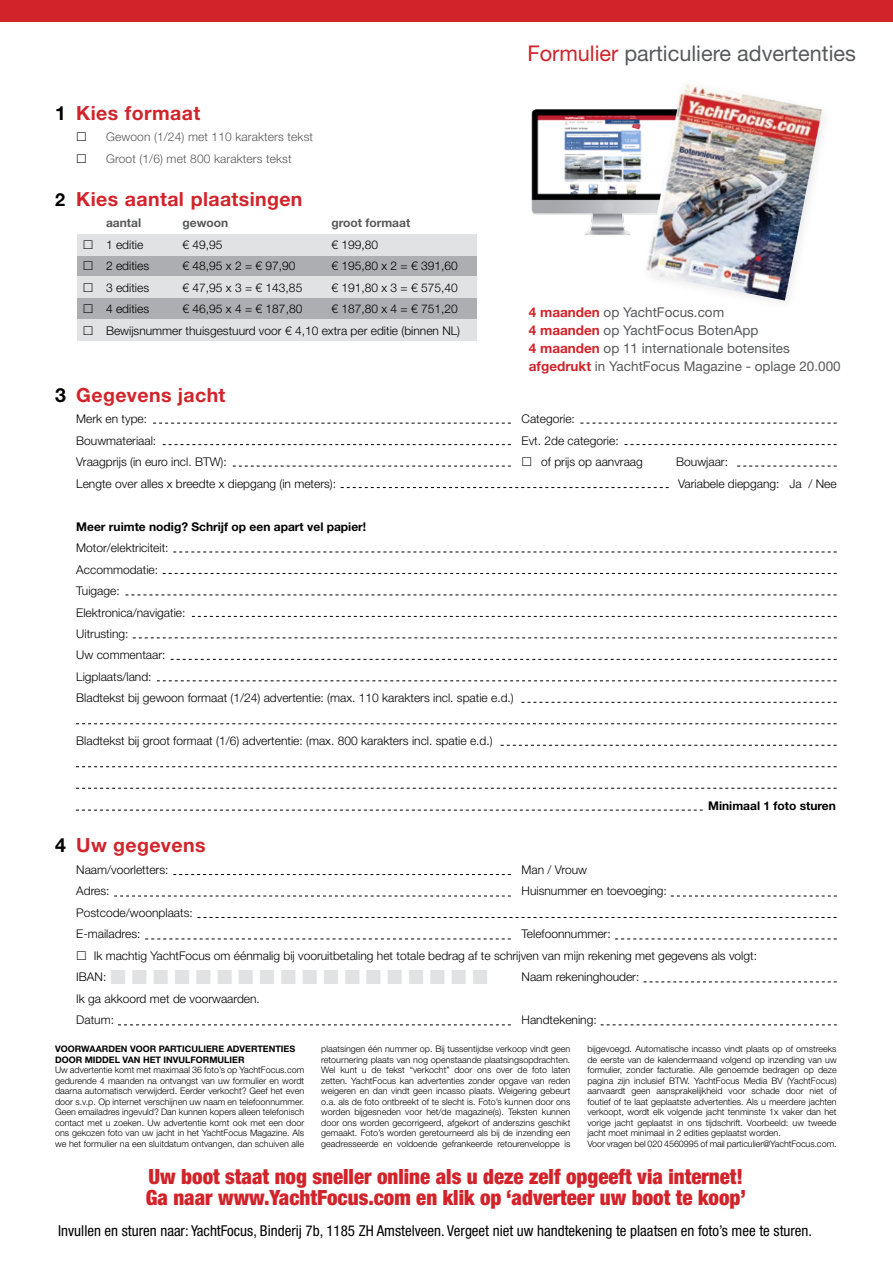
<style>
.page{position:relative;width:893px;height:1263px;background:#fff}
.page>*{position:absolute;margin:0;border:0;box-sizing:border-box;transform-origin:0 0}
.t1{font:21.6px "Helvetica Neue LT Std";color:#58595b}
.t2{font:900 condensed 21px/21px "Helvetica Neue LT Std";color:#d2232a}
.t3{font:700 19.5px "Helvetica Neue LT Std";letter-spacing:.02em;color:#d2232a}
.t4{font:condensed 15px "Helvetica Neue LT Std";color:#000}
.t5{font:13.5px/18px "Helvetica Neue LT Std";color:#58595b}
.t6{font:300 12px/21.5px "Helvetica Neue LT Std";color:#000}
.t7{font:300 12px/21.5px "Helvetica Neue LT Std";letter-spacing:.01em;color:#58595b}
.t8{font:700 12px "Helvetica Neue LT Std";color:#000}
.t9{font:700 12px "Helvetica Neue LT Std";color:#58595b}
.t10{font:300 9px/10.5px "Helvetica Neue LT Std";color:#000;text-align:justify}
.t11{font:700 9px/10.5px "Helvetica Neue LT Std";color:#000}
.s1{color:#000}
.s2{font-size:18px;color:#000}
.s3{color:#d2232a}
.s4{font-weight:700;color:#d2232a}
</style>
<div class="page">
<div style="left:78px;top:298px;width:399px;height:21px;background:#acaeb1"></div>
<div style="left:78px;top:319px;width:399px;height:21px;background:#e1e2e3"></div>
<div style="left:78px;top:255px;width:399px;height:21px;background:#acaeb1"></div>
<div style="left:78px;top:276px;width:399px;height:22px;background:#e1e2e3"></div>
<div style="left:78px;top:234px;width:399px;height:21px;background:#e1e2e3"></div>
<svg style="left:153px;top:423px;width:358px;height:1px"></svg>
<svg style="left:163px;top:444px;width:348px;height:1px"></svg>
<svg style="left:233px;top:466px;width:278px;height:1px"></svg>
<svg style="left:341px;top:487px;width:328px;height:1px"></svg>
<svg style="left:173px;top:552px;width:664px;height:1px"></svg>
<svg style="left:163px;top:573px;width:674px;height:1px"></svg>
<svg style="left:125px;top:595px;width:712px;height:1px"></svg>
<svg style="left:192px;top:616px;width:645px;height:1px"></svg>
<svg style="left:133px;top:638px;width:704px;height:1px"></svg>
<svg style="left:171px;top:659px;width:666px;height:1px"></svg>
<svg style="left:157px;top:680px;width:680px;height:1px"></svg>
<svg style="left:521px;top:702px;width:316px;height:1px"></svg>
<svg style="left:76px;top:723px;width:761px;height:1px"></svg>
<svg style="left:501px;top:745px;width:336px;height:1px"></svg>
<svg style="left:76px;top:766px;width:761px;height:1px"></svg>
<svg style="left:76px;top:788px;width:761px;height:1px"></svg>
<svg style="left:76px;top:810px;width:627px;height:1px"></svg>
<svg style="left:173px;top:874px;width:338px;height:1px"></svg>
<svg style="left:114px;top:896px;width:397px;height:1px"></svg>
<svg style="left:198px;top:917px;width:639px;height:1px"></svg>
<svg style="left:145px;top:939px;width:366px;height:1px"></svg>
<svg style="left:644px;top:982px;width:193px;height:1px"></svg>
<svg style="left:118px;top:1024px;width:393px;height:1px"></svg>
<svg style="left:671px;top:896px;width:166px;height:1px"></svg>
<svg style="left:615px;top:939px;width:222px;height:1px"></svg>
<svg style="left:601px;top:1024px;width:236px;height:1px"></svg>
<svg style="left:580px;top:423px;width:257px;height:1px"></svg>
<svg style="left:625px;top:444px;width:212px;height:1px"></svg>
<svg style="left:737px;top:466px;width:100px;height:1px"></svg>
<div style="left:0;top:0;width:893px;height:21px;background:#d2232a"></div>
<img style="left:531px;top:110px;width:109px;height:126px">
<img style="left:645px;top:83px;width:177px;height:217px">
<h3 class="t3" style="left:55px;top:101px;width:147px"><span class="s1">1</span> Kies formaat</h3>
<h3 class="t7" style="left:106px;top:126px;width:209px">Gewoon (1/24) met 110 karakters tekst<br>Groot (1/6) met 800 karakters tekst</h3>
<h3 class="t3" style="left:55px;top:187px;width:249px"><span class="s2">2</span> Kies aantal plaatsingen</h3>
<h3 class="t9" style="left:106px;top:216px;width:37px">aantal</h3>
<h3 class="t9" style="left:183px;top:216px;width:47px">gewoon</h3>
<h3 class="t9" style="left:331px;top:216px;width:80px">groot formaat</h3>
<h3 class="t6" style="left:106px;top:234px;width:39px">1 editie</h3>
<h3 class="t6" style="left:183px;top:234px;width:42px">€ 49,95</h3>
<h3 class="t6" style="left:331px;top:234px;width:48px">€ 199,80</h3>
<h3 class="t6" style="left:106px;top:255px;width:45px">2 edities</h3>
<h3 class="t6" style="left:183px;top:255px;width:115px">€ 48,95 x 2 = € 97,90</h3>
<h3 class="t6" style="left:331px;top:255px;width:128px">€ 195,80 x 2 = € 391,60</h3>
<h3 class="t6" style="left:106px;top:276px;width:45px">3 edities</h3>
<h3 class="t6" style="left:183px;top:276px;width:121px">€ 47,95 x 3 = € 143,85</h3>
<h3 class="t6" style="left:331px;top:276px;width:128px">€ 191,80 x 3 = € 575,40</h3>
<h3 class="t6" style="left:106px;top:298px;width:45px">4 edities</h3>
<h3 class="t6" style="left:183px;top:298px;width:121px">€ 46,95 x 4 = € 187,80</h3>
<h3 class="t6" style="left:106px;top:298px;width:356px;text-align:right">€ 187,80 x 4 = € 751,20<br>Bewijsnummer thuisgestuurd voor € 4,10 extra per editie (binnen NL)</h3>
<h1 class="t1" style="left:527px;top:40px;width:330px"><span class="s3">Formulier</span> particuliere advertenties</h1>
<h3 class="t5" style="left:529px;top:303px;width:313px"><span class="s4">4 maanden</span> op YachtFocus.com<br><span class="s4">4 maanden</span> op YachtFocus BotenApp<br><span class="s4">4 maanden</span> op 11 internationale botensites <span class="s4">afgedrukt</span> in YachtFocus Magazine - oplage 20.000</h3>
<h3 class="t3" style="left:55px;top:383px;width:172px"><span class="s1">3</span> Gegevens jacht</h3>
<h3 class="t6" style="left:76px;top:408px;width:72px">Merk en type:</h3>
<h3 class="t6" style="left:522px;top:408px;width:55px">Categorie:</h3>
<h3 class="t6" style="left:76px;top:430px;width:82px">Bouwmateriaal:</h3>
<h3 class="t6" style="left:522px;top:430px;width:99px">Evt. 2de categorie:</h3>
<h3 class="t6" style="left:76px;top:451px;width:152px">Vraagprijs (in euro incl. BTW):</h3>
<h3 class="t6" style="left:541px;top:451px;width:103px">of prijs op aanvraag</h3>
<h3 class="t6" style="left:676px;top:451px;width:53px">Bouwjaar:</h3>
<h3 class="t6" style="left:76px;top:472px;width:261px">Lengte over alles x breedte x diepgang (in meters):</h3>
<h3 class="t6" style="left:678px;top:472px;width:160px">Variabele diepgang: Ja / Nee</h3>
<h3 class="t8" style="left:55px;top:519px;width:17px">M</h3>
<h3 class="t8" style="left:87px;top:519px;width:281px">eer ruimte nodig? Schrijf op een apart vel papier!</h3>
<h3 class="t6" style="left:76px;top:537px;width:439px">Motor/elektriciteit:<br>Accommodatie:<br>Tuigage:<br>Elektronica/navigatie:<br>Uitrusting:<br>Uw commentaar:<br>Ligplaats/land:<br>Bladtekst bij gewoon formaat (1/24) advertentie: (max. 110 karakters incl. spatie e.d.)</h3>
<h3 class="t6" style="left:76px;top:730px;width:418px">Bladtekst bij groot formaat (1/6) advertentie: (max. 800 karakters incl. spatie e.d.)</h3>
<h3 class="t8" style="left:708px;top:798px;width:129px">Minimaal 1 foto sturen</h3>
<h3 class="t3" style="left:55px;top:833px;width:152px"><span class="s1">4</span> Uw gegevens</h3>
<h3 class="t6" style="left:76px;top:859px;width:94px">Naam/voorletters:</h3>
<h3 class="t6" style="left:522px;top:859px;width:67px">Man / Vrouw</h3>
<h3 class="t6" style="left:76px;top:880px;width:35px">Adres:</h3>
<h3 class="t6" style="left:522px;top:880px;width:147px">Huisnummer en toevoeging:</h3>
<h3 class="t6" style="left:76px;top:901px;width:118px">Postcode/woonplaats:<br>E-mailadres:</h3>
<h3 class="t6" style="left:522px;top:923px;width:91px">Telefoonnummer:</h3>
<h3 class="t6" style="left:94px;top:944px;width:665px">Ik machtig YachtFocus om éénmalig bij vooruitbetaling het totale bedrag af te schrijven van mijn rekening met gegevens als volgt:</h3>
<h3 class="t6" style="left:76px;top:966px;width:32px">IBAN:</h3>
<h3 class="t6" style="left:522px;top:966px;width:119px">Naam rekeninghouder:</h3>
<h3 class="t6" style="left:76px;top:987px;width:185px">Ik ga akkoord met de voorwaarden.<br>Datum:</h3>
<h3 class="t6" style="left:522px;top:1009px;width:77px">Handtekening:</h3>
<p class="t11" style="left:55px;top:1043px;width:242px">Voorwaarden voor particuliere advertenties door middel van het invulformulier</p>
<p class="t10" style="left:55px;top:1064px;width:251px">Uw advertentie komt met maximaal 36 foto’s op YachtFocus.com gedurende 4 maanden na ontvangst van uw formulier en wordt daarna automatisch verwijderd. Eerder verkocht? Geef het even door s.v.p. Op internet verschijnen uw naam en telefoonnummer.<br>Geen emailadres ingevuld? Dan kunnen kopers alleen telefonisch contact met u zoeken. Uw advertentie komt ook met een door ons gekozen foto van uw jacht in het YachtFocus Magazine. Als we het formulier na een sluitdatum ontvangen, dan schuiven alle</p>
<p class="t10" style="left:321px;top:1043px;width:251px">plaatsingen één nummer op. Bij tussentijdse verkoop vindt geen retournering plaats van nog openstaande plaatsingsopdrachten.<br>Wel kunt u de tekst “verkocht” door ons over de foto laten zetten. YachtFocus kan advertenties zonder opgave van reden weigeren en dan vindt geen incasso plaats. Weigering gebeurt o.a. als de foto ontbreekt of te slecht is. Foto’s kunnen door ons worden bijgesneden voor het/de magazine(s). Teksten kunnen door ons worden gecorrigeerd, afgekort of anderszins geschikt gemaakt. Foto’s worden geretourneerd als bij de inzending een geadresseerde en voldoende gefrankeerde retourenveloppe is</p>
<p class="t10" style="left:587px;top:1044px;width:251px;text-align:left">bijgevoegd. Automatische incasso vindt plaats op of omstreeks de eerste van de kalendermaand volgend op inzending van uw formulier, zonder facturatie. Alle genoemde bedragen op deze pagina zijn inclusief BTW. YachtFocus Media BV (YachtFocus) aanvaardt geen aansprakelijkheid voor schade door niet of foutief of te laat geplaatste advertenties. Als u meerdere jachten verkoopt, wordt elk volgende jacht tenminste 1x vaker dan het vorige jacht geplaatst in ons tijdschrift. Voorbeeld: uw tweede jacht moet minimaal in 2 edities geplaatst worden.<br>Voor vragen bel 020 4560995 of mail particulier@YachtFocus.com.</p>
<h2 class="t2" style="left:146px;top:1165px;width:602px">Uw boot staat nog sneller online als u deze zelf opgeeft via internet!<br>Ga naar www.YachtFocus.com en klik op ‘adverteer uw boot te koop’</h2>
<h3 class="t4" style="left:58px;top:1221px;width:755px">Invullen en sturen naar: YachtFocus, Binderij 7b, 1185 ZH Amstelveen. Vergeet niet uw handtekening te plaatsen en foto’s mee te sturen.</h3>
</div>
